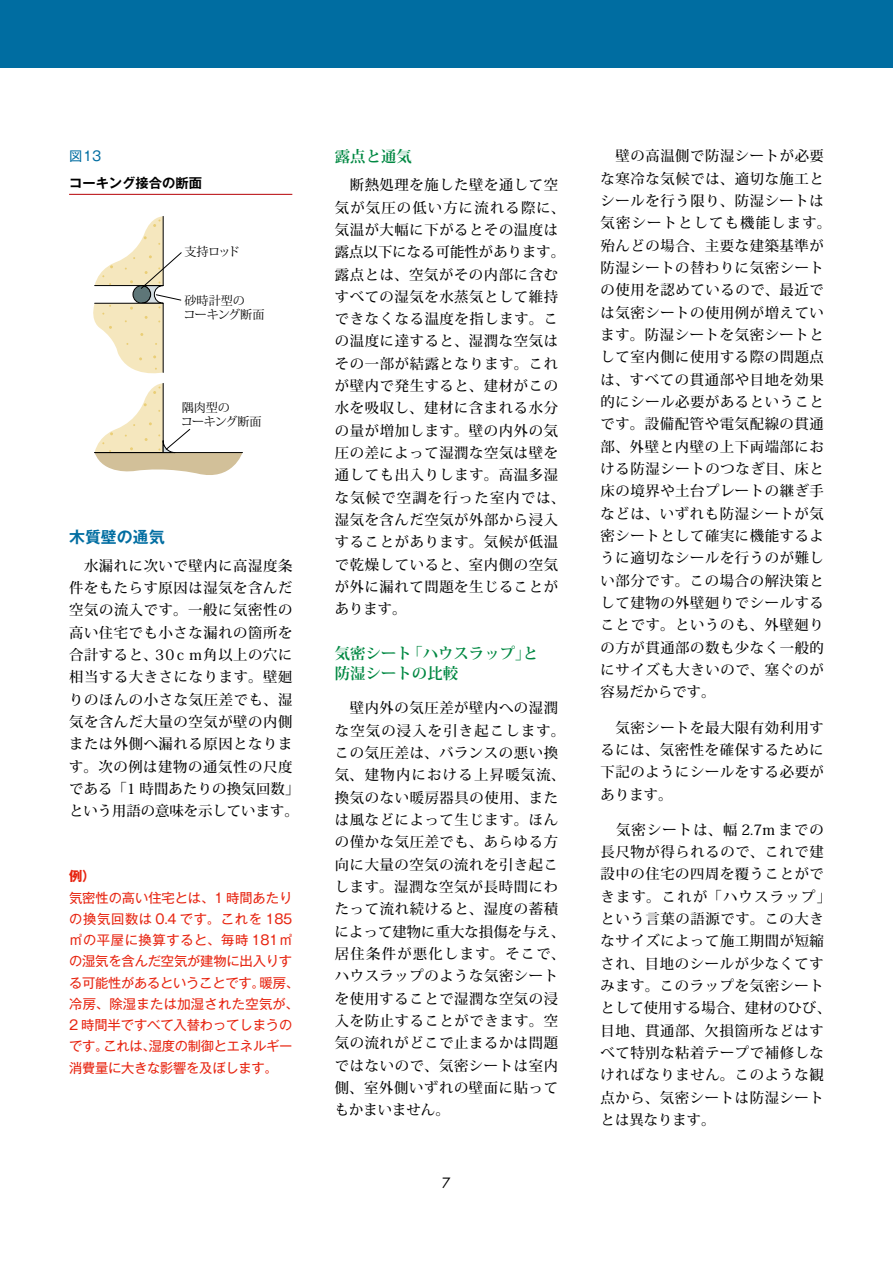
<style>
.page{position:relative;width:893px;height:1263px;background:#fff}
.page>*{position:absolute;margin:0;border:0;box-sizing:border-box;transform-origin:0 0}
.t1{font:700 15.9px "Gothic MB101 Pro De";color:#006da1}
.t2{font:700 15.45px/20.2px "Koz Min Pro";color:#008842}
.t3{font:500 14.4px/22.4px "Koz Min Pro";letter-spacing:.045em;color:#000}
.t4{font:13.8px "Futura";color:#000}
.t5{font:13.35px/21.3px "Gothic MB101 Pro";letter-spacing:-.015em;color:#e72410}
.t6{font:700 13.35px "Gothic MB101 Pro De";color:#000}
.t7{font:13.35px "Gothic MB101 Pro";color:#006da1}
.t8{font:700 13.35px "Gothic MB101 Pro";color:#e72410}
.t9{font:12.15px/14.1px "Koz Min Pro";letter-spacing:-.01em;color:#000}
.t10{font:11.4px "Futura BT";color:#000}
</style>
<div class="page">
<svg style="left:93px;top:216px;width:149px;height:259px"></svg>
<div style="left:0;top:0;width:893px;height:68px;background:#006da1"></div>
<hr style="left:69px;top:194px;width:223px;height:1px;background:#b60005">
<p class="t7" style="left:69px;top:144px;width:34px">図13</p>
<p class="t6" style="left:69px;top:172px;width:134px">コーキング接合の断面</p>
<p class="t9" style="left:184px;top:244px;width:57px">支持ロッド</p>
<p class="t9" style="left:184px;top:293px;width:82px">砂時計型の<br>コーキング断面</p>
<p class="t9" style="left:181px;top:400px;width:82px">隅肉型の<br>コーキング断面</p>
<p class="t1" style="left:69px;top:524px;width:97px">木質壁の通気</p>
<p class="t3" style="left:69px;top:554px;width:232px">　水漏れに次いで壁内に高湿度条件をもたらす原因は湿気を含んだ空気の流入です。一般に気密性の高い住宅でも小さな漏れの箇所を合計すると、３０ｃｍ角以上の穴に相当する大きさになります。壁廻りのほんの小さな気圧差でも、湿気を含んだ大量の空気が壁の内側または外側へ漏れる原因となります。次の例は建物の通気性の尺度である「1 時間あたりの換気回数」という用語の意味を示しています。</p>
<p class="t8" style="left:69px;top:865px;width:28px">例）</p>
<p class="t5" style="left:69px;top:885px;width:231px">気密性の高い住宅とは、1 時間あたりの換気回数は 0.4 です。これを 185㎥の平屋に換算すると、毎時 181㎥の湿気を含んだ空気が建物に出入りする可能性があるということです。暖房、冷房、除湿または加湿された空気が、<br>2 時間半ですべて入替わってしまうのです。これは、湿度の制御とエネルギー消費量に大きな影響を及ぼします。</p>
<p class="t2" style="left:335px;top:146px;width:79px">露点と通気</p>
<p class="t3" style="left:335px;top:173px;width:232px">　断熱処理を施した壁を通して空気が気圧の低い方に流れる際に、気温が大幅に下がるとその温度は露点以下になる可能性があります。露点とは、空気がその内部に含むすべての湿気を水蒸気として維持できなくなる温度を指します。この温度に達すると、湿潤な空気はその一部が結露となります。これが壁内で発生すると、建材がこの水を吸収し、建材に含まれる水分の量が増加します。壁の内外の気圧の差によって湿潤な空気は壁を通しても出入りします。高温多湿な気候で空調を行った室内では、湿気を含んだ空気が外部から浸入することがあります。気候が低温で乾燥していると、室内側の空気が外に漏れて問題を生じることがあります。</p>
<p class="t2" style="left:335px;top:642px;width:205px">気密シート「ハウスラップ」と防湿シートの比較</p>
<p class="t3" style="left:335px;top:696px;width:232px">　壁内外の気圧差が壁内への湿潤な空気の浸入を引き起こします。この気圧差は、バランスの悪い換気、建物内における上昇暖気流、換気のない暖房器具の使用、または風などによって生じます。ほんの僅かな気圧差でも、あらゆる方向に大量の空気の流れを引き起こします。湿潤な空気が長時間にわたって流れ続けると、湿度の蓄積によって建物に重大な損傷を与え、居住条件が悪化します。そこで、ハウスラップのような気密シートを使用することで湿潤な空気の浸入を防止することができます。空気の流れがどこで止まるかは問題ではないので、気密シートは室内側、室外側いずれの壁面に貼ってもかまいません。</p>
<p class="t10" style="left:302px;top:555px;width:53px">FIG 14.28</p>
<p class="t4" style="left:442px;top:1174px;width:10px">7</p>
<p class="t3" style="left:601px;top:144px;width:232px">　壁の高温側で防湿シートが必要な寒冷な気候では、適切な施工とシールを行う限り、防湿シートは気密シートとしても機能します。殆んどの場合、主要な建築基準が防湿シートの替わりに気密シートの使用を認めているので、最近では気密シートの使用例が増えています。防湿シートを気密シートとして室内側に使用する際の問題点は、すべての貫通部や目地を効果的にシール必要があるということです。設備配管や電気配線の貫通部、外壁と内壁の上下両端部における防湿シートのつなぎ目、床と床の境界や土台プレートの継ぎ手などは、いずれも防湿シートが気密シートとして確実に機能するように適切なシールを行うのが難しい部分です。この場合の解決策として建物の外壁廻りでシールすることです。というのも、外壁廻りの方が貫通部の数も少なく一般的にサイズも大きいので、塞ぐのが容易だからです。</p>
<p class="t3" style="left:601px;top:715px;width:225px;text-align:justify">　気密シートを最大限有効利用するには、気密性を確保するために下記のようにシールをする必要があります。</p>
<p class="t3" style="left:601px;top:817px;width:232px">　気密シートは、幅 2.7m までの長尺物が得られるので、これで建設中の住宅の四周を覆うことができます。これが「ハウスラップ」という言葉の語源です。この大きなサイズによって施工期間が短縮され、目地のシールが少なくてすみます。このラップを気密シートとして使用する場合、建材のひび、目地、貫通部、欠損箇所などはすべて特別な粘着テープで補修しなければなりません。このような観点から、気密シートは防湿シートとは異なります。</p>
</div>
